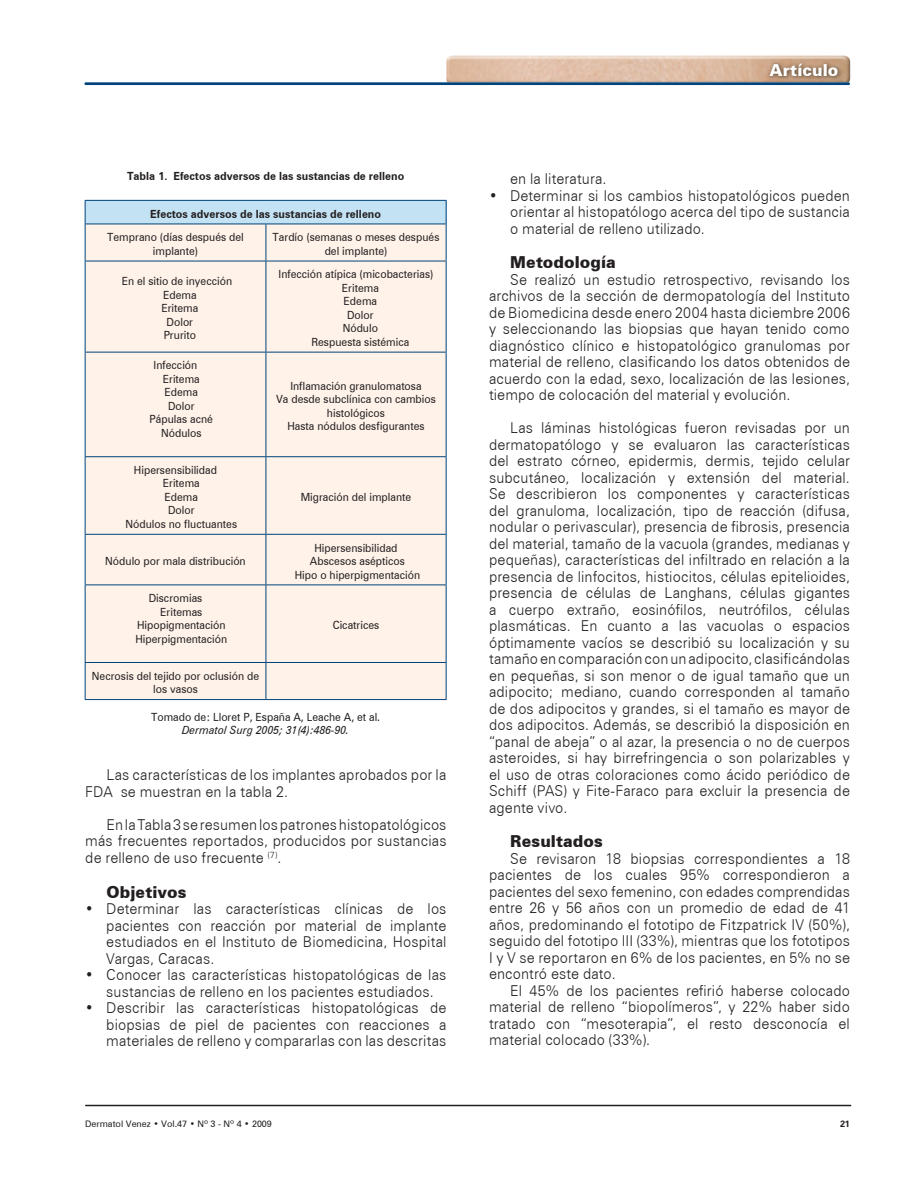
<style>
.page{position:relative;width:918px;height:1188px;background:#fff}
.page>*{position:absolute;margin:0;border:0;box-sizing:border-box;transform-origin:0 0}
.t1{font:900 16.5px "Zurich BT";letter-spacing:.005em;color:#231f20}
.t2{font:900 16.5px "Zurich BT";letter-spacing:.005em;color:#fff}
.t3{font:300 15px/16.5px "Zurich BT";letter-spacing:.01em;color:#231f20;text-align:justify;scale:.95 1}
.t4{font:11.25px/13.5px "Zurich BT";color:#231f20;text-align:center;scale:.93 1}
.t5{font:700 11.25px "Zurich BT";color:#231f20}
.t6{font:italic 11.25px "Zurich BT";color:#231f20;scale:.93 1}
.t7{font:9px "Zurich BT";color:#231f20}
.t8{font:700 9px "Zurich BT";color:#231f20}
</style>
<div class="page">
<img style="left:446px;top:56px;width:404px;height:26px">
<hr style="left:86px;top:1105px;width:765px;height:1px;background:#231f20">
<hr style="left:84px;top:82px;width:766px;height:3px;background:#00447b">
<img style="left:766px;top:60px;width:76px;height:21px">
<div style="left:85px;top:200px;width:361px;height:24px;background:#c3e2f3"></div>
<div style="left:86px;top:225px;width:360px;height:474px;background:#fef2e9"></div>
<hr style="left:266px;top:224px;width:1px;height:37px;background:#00447b">
<hr style="left:85px;top:261px;width:181px;height:1px;background:#00447b">
<hr style="left:266px;top:261px;width:181px;height:1px;background:#00447b">
<hr style="left:266px;top:261px;width:1px;height:91px;background:#00447b">
<hr style="left:85px;top:352px;width:181px;height:1px;background:#00447b">
<hr style="left:266px;top:352px;width:181px;height:1px;background:#00447b">
<hr style="left:266px;top:353px;width:1px;height:103px;background:#00447b">
<hr style="left:85px;top:456px;width:181px;height:1px;background:#00447b">
<hr style="left:266px;top:456px;width:181px;height:1px;background:#00447b">
<hr style="left:266px;top:457px;width:1px;height:77px;background:#00447b">
<hr style="left:85px;top:534px;width:181px;height:1px;background:#00447b">
<hr style="left:266px;top:534px;width:181px;height:1px;background:#00447b">
<hr style="left:266px;top:535px;width:1px;height:50px;background:#00447b">
<hr style="left:85px;top:585px;width:181px;height:1px;background:#00447b">
<hr style="left:266px;top:585px;width:181px;height:1px;background:#00447b">
<hr style="left:266px;top:585px;width:1px;height:77px;background:#00447b">
<hr style="left:85px;top:662px;width:181px;height:1px;background:#00447b">
<hr style="left:266px;top:662px;width:181px;height:1px;background:#00447b">
<hr style="left:266px;top:663px;width:1px;height:36px;background:#00447b">
<hr style="left:85px;top:200px;width:181px;height:1px;background:#00447b">
<svg style="left:85px;top:201px;width:1px;height:23px"></svg>
<hr style="left:266px;top:200px;width:181px;height:1px;background:#00447b">
<svg style="left:446px;top:201px;width:1px;height:23px"></svg>
<hr style="left:85px;top:224px;width:181px;height:1px;background:#00447b">
<hr style="left:85px;top:224px;width:1px;height:37px;background:#00447b">
<hr style="left:266px;top:224px;width:181px;height:1px;background:#00447b">
<hr style="left:446px;top:224px;width:1px;height:37px;background:#00447b">
<hr style="left:85px;top:261px;width:1px;height:91px;background:#00447b">
<hr style="left:446px;top:261px;width:1px;height:91px;background:#00447b">
<hr style="left:85px;top:353px;width:1px;height:103px;background:#00447b">
<hr style="left:446px;top:353px;width:1px;height:103px;background:#00447b">
<hr style="left:85px;top:457px;width:1px;height:77px;background:#00447b">
<hr style="left:446px;top:457px;width:1px;height:77px;background:#00447b">
<hr style="left:85px;top:535px;width:1px;height:50px;background:#00447b">
<hr style="left:446px;top:535px;width:1px;height:50px;background:#00447b">
<hr style="left:85px;top:585px;width:1px;height:77px;background:#00447b">
<hr style="left:446px;top:585px;width:1px;height:77px;background:#00447b">
<hr style="left:85px;top:663px;width:1px;height:36px;background:#00447b">
<hr style="left:446px;top:663px;width:1px;height:36px;background:#00447b">
<hr style="left:85px;top:699px;width:181px;height:1px;background:#00447b">
<hr style="left:266px;top:699px;width:181px;height:1px;background:#00447b">
<p class="t5" style="left:127px;top:170px;width:279px">Tabla 1. Efectos adversos de las sustancias de relleno</p>
<p class="t5" style="left:150px;top:207px;width:232px">Efectos adversos de las sustancias de relleno</p>
<p class="t4" style="left:107px;top:230px;width:148px">Temprano (días después del implante)</p>
<p class="t4" style="left:273px;top:230px;width:181px">Tardío (semanas o meses después del implante)</p>
<p class="t4" style="left:122px;top:274px;width:120px">En el sitio de inyección<br>Edema<br>Eritema<br>Dolor<br>Prurito</p>
<p class="t4" style="left:279px;top:267px;width:168px">Infección atípica (micobacterias)</p>
<p class="t4" style="left:342px;top:281px;width:41px">Eritema</p>
<p class="t4" style="left:344px;top:294px;width:38px">Edema</p>
<p class="t4" style="left:347px;top:308px;width:30px">Dolor</p>
<p class="t4" style="left:343px;top:321px;width:40px">Nódulo</p>
<p class="t4" style="left:311px;top:335px;width:107px">Respuesta sistémica</p>
<p class="t4" style="left:154px;top:359px;width:49px">Infección</p>
<p class="t4" style="left:163px;top:372px;width:41px">Eritema</p>
<p class="t4" style="left:165px;top:386px;width:37px">Edema</p>
<p class="t4" style="left:168px;top:399px;width:30px">Dolor</p>
<p class="t4" style="left:150px;top:413px;width:70px">Pápulas acné</p>
<p class="t4" style="left:161px;top:426px;width:45px">Nódulos</p>
<p class="t4" style="left:134px;top:463px;width:91px">Hipersensibilidad</p>
<p class="t4" style="left:163px;top:477px;width:41px">Eritema</p>
<p class="t4" style="left:165px;top:490px;width:37px">Edema</p>
<p class="t4" style="left:168px;top:504px;width:30px">Dolor</p>
<p class="t4" style="left:125px;top:517px;width:122px">Nódulos no fluctuantes</p>
<p class="t4" style="left:105px;top:554px;width:153px">Nódulo por mala distribución</p>
<p class="t4" style="left:149px;top:591px;width:59px">Discromias</p>
<p class="t4" style="left:160px;top:605px;width:47px">Eritemas</p>
<p class="t4" style="left:137px;top:618px;width:97px">Hipopigmentación</p>
<p class="t4" style="left:135px;top:632px;width:100px">Hiperpigmentación</p>
<p class="t4" style="left:276px;top:379px;width:173px">Inflamación granulomatosa<br>Va desde subclínica con cambios histológicos<br>Hasta nódulos desfigurantes</p>
<p class="t4" style="left:301px;top:490px;width:120px">Migración del implante</p>
<p class="t4" style="left:295px;top:541px;width:136px">Hipersensibilidad<br>Abscesos asépticos<br>Hipo o hiperpigmentación</p>
<p class="t4" style="left:333px;top:618px;width:52px">Cicatrices</p>
<p class="t4" style="left:92px;top:669px;width:181px">Necrosis del tejido por oclusión de los vasos</p>
<p class="t4" style="left:151px;top:710px;width:248px">Tomado de: Lloret P, España A, Leache A, et al.</p>
<p class="t6" style="left:182px;top:724px;width:181px">Dermatol Surg 2005; 31(4):486-90.</p>
<p class="t3" style="left:85px;top:767px;width:382px;text-indent:21px">Las características de los implantes aprobados por la<br>FDA se muestran en la tabla 2.</p>
<p class="t3" style="left:85px;top:816px;width:382px;text-indent:21px">En la Tabla 3 se resumen los patrones histopatológicos más frecuentes reportados, producidos por sustancias de relleno de uso frecuente <sup>(7)</sup>.</p>
<p class="t1" style="left:107px;top:882px;width:81px">Objetivos</p>
<p class="t3" style="left:106px;top:900px;width:360px;text-indent:-21px">• Determinar las características clínicas de los pacientes con reacción por material de implante estudiados en el Instituto de Biomedicina, Hospital Vargas, Caracas.</p>
<p class="t3" style="left:85px;top:966px;width:382px;text-align:center">• Conocer las características histopatológicas de las sustancias de relleno en los pacientes estudiados.</p>
<p class="t3" style="left:106px;top:999px;width:360px;text-indent:-21px">• Describir las características histopatológicas de biopsias de piel de pacientes con reacciones a materiales de relleno y compararlas con las descritas</p>
<p class="t2" style="left:769px;top:60px;width:70px">Artículo</p>
<p class="t3" style="left:510px;top:170px;width:103px">en la literatura.</p>
<p class="t3" style="left:510px;top:187px;width:359px;text-indent:-21px">• Determinar si los cambios histopatológicos pueden orientar al histopatólogo acerca del tipo de sustancia o material de relleno utilizado.</p>
<p class="t1" style="left:510px;top:252px;width:107px">Metodología</p>
<p class="t3" style="left:489px;top:271px;width:381px;text-indent:21px">Se realizó un estudio retrospectivo, revisando los archivos de la sección de dermopatología del Instituto de Biomedicina desde enero 2004 hasta diciembre 2006 y seleccionando las biopsias que hayan tenido como diagnóstico clínico e histopatológico granulomas por material de relleno, clasificando los datos obtenidos de acuerdo con la edad, sexo, localización de las lesiones, tiempo de colocación del material y evolución.</p>
<p class="t3" style="left:489px;top:420px;width:381px;text-indent:21px">Las láminas histológicas fueron revisadas por un dermatopatólogo y se evaluaron las características del estrato córneo, epidermis, dermis, tejido celular subcutáneo, localización y extensión del material.<br>Se describieron los componentes y características del granuloma, localización, tipo de reacción (difusa, nodular o perivascular), presencia de fibrosis, presencia del material, tamaño de la vacuola (grandes, medianas y pequeñas), características del infiltrado en relación a la presencia de linfocitos, histiocitos, células epitelioides, presencia de células de Langhans, células gigantes a cuerpo extraño, eosinófilos, neutrófilos, células plasmáticas. En cuanto a las vacuolas o espacios óptimamente vacíos se describió su localización y su tamaño en comparación con un adipocito, clasificándolas en pequeñas, si son menor o de igual tamaño que un adipocito; mediano, cuando corresponden al tamaño de dos adipocitos y grandes, si el tamaño es mayor de dos adipocitos. Además, se describió la disposición en “panal de abeja” o al azar, la presencia o no de cuerpos asteroides, si hay birrefringencia o son polarizables y el uso de otras coloraciones como ácido periódico de Schiff (PAS) y Fite-Faraco para excluir la presencia de agente vivo.</p>
<p class="t1" style="left:510px;top:832px;width:94px">Resultados</p>
<p class="t3" style="left:489px;top:850px;width:381px;text-indent:21px">Se revisaron 18 biopsias correspondientes a 18 pacientes de los cuales 95% correspondieron a pacientes del sexo femenino, con edades comprendidas entre 26 y 56 años con un promedio de edad de 41 años, predominando el fototipo de Fitzpatrick IV (50%), seguido del fototipo III (33%), mientras que los fototipos I y V se reportaron en 6% de los pacientes, en 5% no se encontró este dato.</p>
<p class="t3" style="left:489px;top:982px;width:381px;text-indent:21px">El 45% de los pacientes refirió haberse colocado material de relleno “biopolímeros”, y 22% haber sido tratado con “mesoterapia”, el resto desconocía el material colocado (33%).</p>
<p class="t7" style="left:85px;top:1118px;width:188px">Dermatol Venez • Vol.47 • Nº 3 - Nº 4 • 2009</p>
<p class="t8" style="left:840px;top:1118px;width:11px">21</p>
</div>
